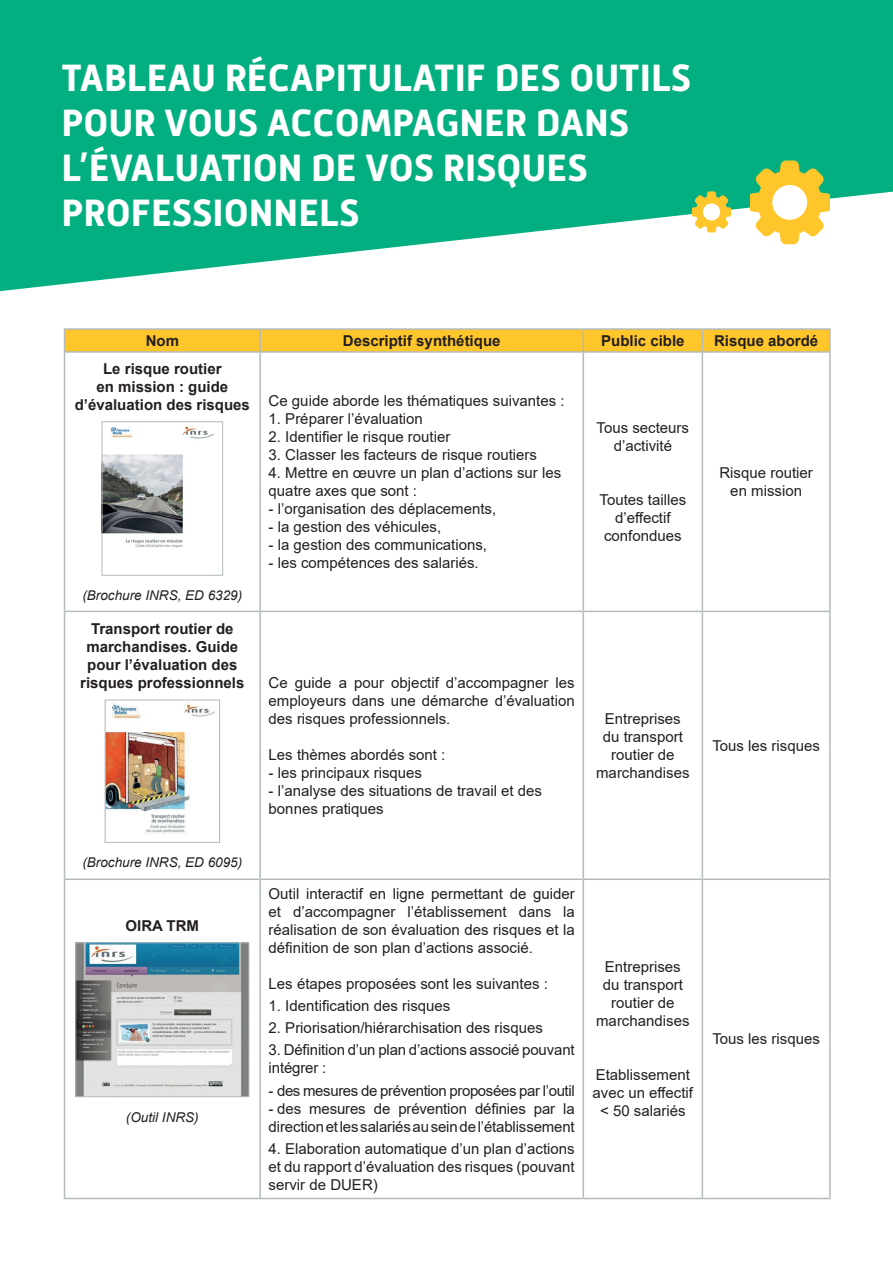
<style>
.page{position:relative;width:893px;height:1263px;background:#fff}
.page>*{position:absolute;margin:0;border:0;box-sizing:border-box;transform-origin:0 0}
.t1{font:700 39px/45px "Mic 32 New";color:#fff}
.t2{font:15px/18px "Arial";color:#231f20;text-align:center}
.t3{font:700 15px/18px "Arial";color:#231f20;text-align:center}
.t4{font:15px "Arial";letter-spacing:-.025em;color:#231f20}
.t5{font:italic 13.5px "Arial";color:#231f20}
</style>
<div class="page">
<svg style="left:0;top:0;width:893px;height:291px;fill:#03af80"></svg>
<svg style="left:750px;top:161px;width:79px;height:83px"></svg>
<svg style="left:692px;top:191px;width:39px;height:42px"></svg>
<hr style="left:64px;top:328px;width:196px;height:2px;background:#b3bbbb">
<hr style="left:260px;top:328px;width:323px;height:2px;background:#b3bbbb">
<hr style="left:583px;top:328px;width:119px;height:2px;background:#b3bbbb">
<hr style="left:702px;top:328px;width:129px;height:2px;background:#b3bbbb">
<div style="left:64px;top:329px;width:766px;height:22px;background:#fec62a"></div>
<hr style="left:829px;top:330px;width:2px;height:21px;background:#b3bbbb">
<hr style="left:64px;top:351px;width:196px;height:2px;background:#b3bbbb">
<hr style="left:64px;top:353px;width:1px;height:258px;background:#b3bbbb">
<hr style="left:260px;top:351px;width:323px;height:2px;background:#b3bbbb">
<hr style="left:259px;top:353px;width:2px;height:258px;background:#b3bbbb">
<hr style="left:583px;top:351px;width:119px;height:2px;background:#b3bbbb">
<hr style="left:583px;top:353px;width:1px;height:258px;background:#b3bbbb">
<hr style="left:702px;top:351px;width:129px;height:2px;background:#b3bbbb">
<hr style="left:702px;top:353px;width:1px;height:258px;background:#b3bbbb">
<hr style="left:829px;top:353px;width:2px;height:258px;background:#b3bbbb">
<hr style="left:64px;top:611px;width:196px;height:1px;background:#b3bbbb">
<hr style="left:64px;top:612px;width:1px;height:266px;background:#b3bbbb">
<hr style="left:260px;top:611px;width:323px;height:1px;background:#b3bbbb">
<hr style="left:259px;top:612px;width:2px;height:266px;background:#b3bbbb">
<hr style="left:583px;top:611px;width:119px;height:1px;background:#b3bbbb">
<hr style="left:583px;top:612px;width:1px;height:266px;background:#b3bbbb">
<hr style="left:702px;top:611px;width:129px;height:1px;background:#b3bbbb">
<hr style="left:702px;top:612px;width:1px;height:266px;background:#b3bbbb">
<hr style="left:829px;top:612px;width:2px;height:266px;background:#b3bbbb">
<hr style="left:64px;top:878px;width:196px;height:2px;background:#b3bbbb">
<hr style="left:64px;top:880px;width:1px;height:318px;background:#b3bbbb">
<hr style="left:260px;top:878px;width:323px;height:2px;background:#b3bbbb">
<hr style="left:259px;top:880px;width:2px;height:318px;background:#b3bbbb">
<hr style="left:583px;top:878px;width:119px;height:2px;background:#b3bbbb">
<hr style="left:583px;top:880px;width:1px;height:318px;background:#b3bbbb">
<hr style="left:702px;top:878px;width:129px;height:2px;background:#b3bbbb">
<hr style="left:702px;top:880px;width:1px;height:318px;background:#b3bbbb">
<hr style="left:829px;top:880px;width:2px;height:318px;background:#b3bbbb">
<hr style="left:64px;top:1198px;width:196px;height:1px;background:#b3bbbb">
<hr style="left:260px;top:1198px;width:323px;height:1px;background:#b3bbbb">
<hr style="left:583px;top:1198px;width:119px;height:1px;background:#b3bbbb">
<hr style="left:702px;top:1198px;width:129px;height:1px;background:#b3bbbb">
<img style="left:104px;top:426px;width:110px;height:122px">
<div style="left:102px;top:422px;width:121px;height:153px;border:1px solid #b3bbbb"></div>
<img style="left:107px;top:702px;width:108px;height:131px">
<div style="left:105px;top:700px;width:115px;height:142px;border:1px solid #b3bbbb"></div>
<img style="left:78px;top:944px;width:169px;height:151px">
<div style="left:76px;top:942px;width:173px;height:155px;border:1px solid #b3bbbb"></div>
<p class="t1" style="left:62px;top:55px;width:631px">TABLEAU RÉCAPITULATIF DES OUTILS<br>POUR VOUS ACCOMPAGNER DANS<br>L’ÉVALUATION DE VOS RISQUES<br>PROFESSIONNELS</p>
<p class="t3" style="left:146px;top:332px;width:35px">Nom</p>
<p class="t3" style="left:343px;top:332px;width:159px">Descriptif synthétique</p>
<p class="t3" style="left:601px;top:332px;width:85px">Public cible</p>
<p class="t3" style="left:714px;top:332px;width:106px">Risque abordé</p>
<p class="t3" style="left:75px;top:360px;width:177px">Le risque routier<br>en mission : guide d’évaluation des risques</p>
<p class="t2" style="left:269px;top:392px;width:297px">Ce guide aborde les thématiques suivantes :</p>
<p class="t2" style="left:269px;top:410px;width:156px">1. Préparer l’évaluation</p>
<p class="t2" style="left:269px;top:428px;width:183px">2. Identifier le risque routier</p>
<p class="t2" style="left:269px;top:446px;width:270px">3. Classer les facteurs de risque routiers</p>
<p class="t2" style="left:269px;top:464px;width:294px;text-align:left">4. Mettre en œuvre un plan d’actions sur les quatre axes que sont :</p>
<p class="t2" style="left:269px;top:500px;width:229px">- l’organisation des déplacements,</p>
<p class="t2" style="left:269px;top:518px;width:174px">- la gestion des véhicules,</p>
<p class="t2" style="left:269px;top:536px;width:220px">- la gestion des communications,</p>
<p class="t2" style="left:269px;top:554px;width:212px">- les compétences des salariés.</p>
<p class="t2" style="left:597px;top:419px;width:94px">Tous secteurs d’activité</p>
<p class="t2" style="left:719px;top:464px;width:95px">Risque routier en mission</p>
<p class="t2" style="left:599px;top:491px;width:88px">Toutes tailles d’effectif confondues</p>
<p class="t5" style="left:82px;top:587px;width:161px">(Brochure INRS, ED 6329)</p>
<p class="t3" style="left:80px;top:620px;width:166px">Transport routier de marchandises. Guide pour l’évaluation des risques professionnels</p>
<p class="t5" style="left:82px;top:854px;width:161px">(Brochure INRS, ED 6095)</p>
<p class="t3" style="left:126px;top:917px;width:75px">OIRA TRM</p>
<p class="t5" style="left:126px;top:1108px;width:74px">(Outil INRS)</p>
<p class="t2" style="left:269px;top:673px;width:308px;text-align:justify">Ce guide a pour objectif d’accompagner les employeurs dans une démarche d’évaluation des risques professionnels.</p>
<p class="t2" style="left:269px;top:745px;width:178px">Les thèmes abordés sont :</p>
<p class="t2" style="left:269px;top:763px;width:155px">- les principaux risques</p>
<p class="t2" style="left:269px;top:781px;width:275px;text-align:left">- l’analyse des situations de travail et des bonnes pratiques</p>
<p class="t2" style="left:596px;top:709px;width:95px">Entreprises du transport routier de marchandises</p>
<p class="t2" style="left:712px;top:736px;width:109px">Tous les risques</p>
<p class="t2" style="left:269px;top:884px;width:308px;text-align:justify">Outil interactif en ligne permettant de guider et d’accompagner l’établissement dans la réalisation de son évaluation des risques et la définition de son plan d’actions associé.</p>
<p class="t2" style="left:269px;top:974px;width:281px">Les étapes proposées sont les suivantes :</p>
<p class="t2" style="left:269px;top:996px;width:183px">1. Identification des risques</p>
<p class="t2" style="left:269px;top:1019px;width:276px">2. Priorisation/hiérarchisation des risques</p>
<p class="t2" style="left:269px;top:1041px;width:308px;text-align:left">3. Définition d’un plan d’actions associé pouvant intégrer :</p>
<p class="t4" style="left:269px;top:1080px;width:308px">- des mesures de prévention proposées par l’outil</p>
<p class="t2" style="left:269px;top:1099px;width:308px;text-align:left">- des mesures de prévention définies par la direction et les salariés au sein de l’établissement</p>
<p class="t2" style="left:269px;top:1139px;width:308px;text-align:justify">4. Elaboration automatique d’un plan d’actions et du rapport d’évaluation des risques (pouvant servir de DUER)</p>
<p class="t2" style="left:596px;top:958px;width:95px">Entreprises du transport routier de marchandises</p>
<p class="t2" style="left:593px;top:1066px;width:102px">Etablissement avec un effectif &lt; 50 salariés</p>
<p class="t2" style="left:712px;top:1030px;width:109px">Tous les risques</p>
</div>
